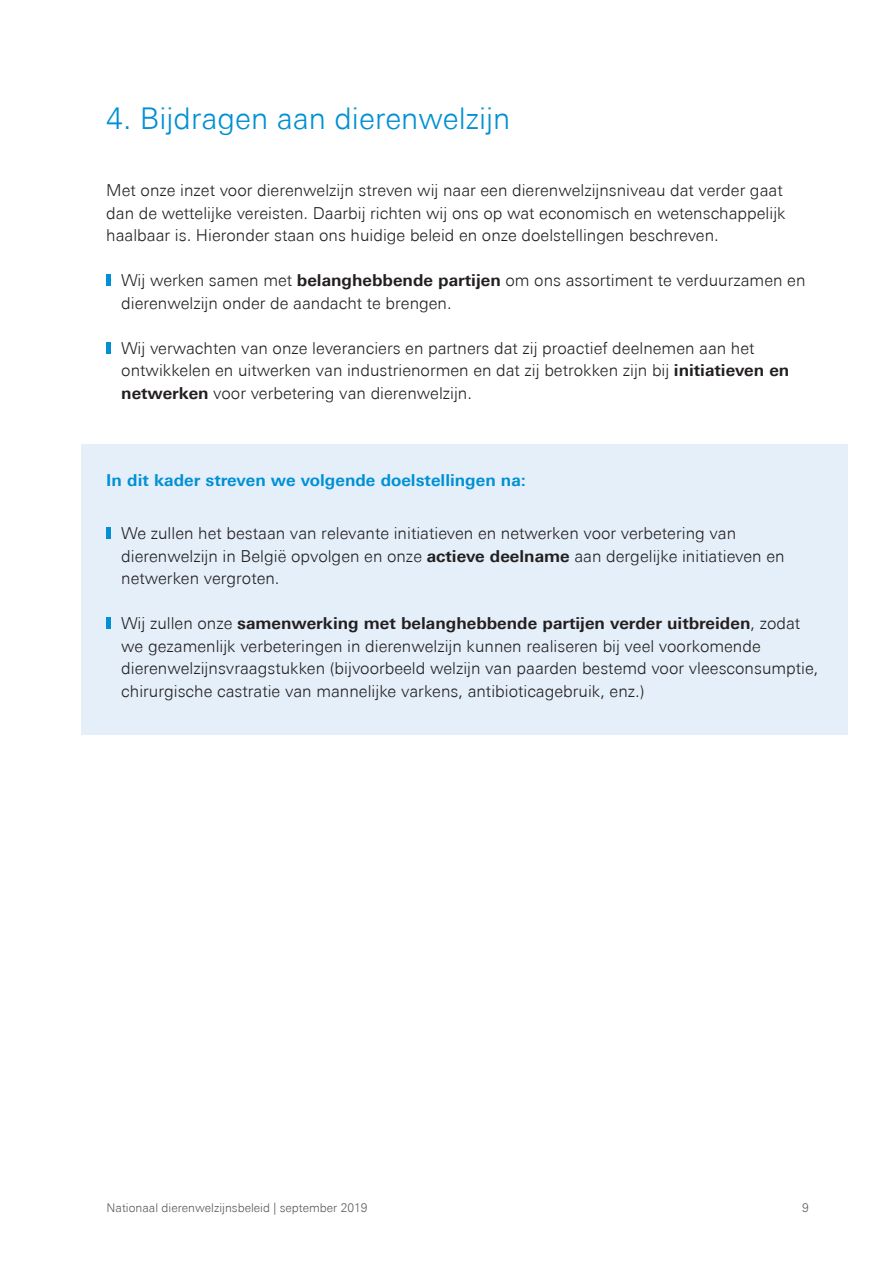
<style>
.page{position:relative;width:893px;height:1263px;background:#fff}
.page>*{position:absolute;margin:0;border:0;box-sizing:border-box;transform-origin:0 0}
.t1{font:300 30px "Univers Next Pro";color:#0090d3}
.t2{font:300 16.5px/22.5px "Univers Next Pro";color:#231f20}
.t3{font:700 16.5px "Univers Next Pro";color:#0090d3}
.t4{font:300 12px "Univers Next Pro";color:#57585a}
.s1{font-weight:700}
</style>
<div class="page">
<div style="left:106px;top:274px;width:5px;height:12px;background:#0090d3"></div>
<div style="left:106px;top:342px;width:5px;height:12px;background:#0090d3"></div>
<div style="left:82px;top:444px;width:766px;height:290px;background:#e4eff9"></div>
<div style="left:106px;top:527px;width:5px;height:12px;background:#0090d3"></div>
<div style="left:106px;top:617px;width:5px;height:12px;background:#0090d3"></div>
<p class="t1" style="left:106px;top:101px;width:406px">4. Bijdragen aan dierenwelzijn</p>
<p class="t2" style="left:106px;top:179px;width:681px">Met onze inzet voor dierenwelzijn streven wij naar een dierenwelzijnsniveau dat verder gaat dan de wettelijke vereisten. Daarbij richten wij ons op wat economisch en wetenschappelijk haalbaar is. Hieronder staan ons huidige beleid en onze doelstellingen beschreven.</p>
<p class="t2" style="left:121px;top:269px;width:686px">Wij werken samen met <span class="s1">belanghebbende partijen</span> om ons assortiment te verduurzamen en dierenwelzijn onder de aandacht te brengen.</p>
<p class="t2" style="left:121px;top:336px;width:670px">Wij verwachten van onze leveranciers en partners dat zij proactief deelnemen aan het ontwikkelen en uitwerken van industrienormen en dat zij betrokken zijn bij <span class="s1">initiatieven en netwerken</span> voor verbetering van dierenwelzijn.</p>
<p class="t3" style="left:106px;top:470px;width:421px">In dit kader streven we volgende doelstellingen na:</p>
<p class="t2" style="left:121px;top:522px;width:665px">We zullen het bestaan van relevante initiatieven en netwerken voor verbetering van dierenwelzijn in België opvolgen en onze <span class="s1">actieve deelname</span> aan dergelijke initiatieven en netwerken vergroten.</p>
<p class="t2" style="left:121px;top:612px;width:699px">Wij zullen onze <span class="s1">samenwerking met belanghebbende partijen verder uitbreiden</span>, zodat we gezamenlijk verbeteringen in dierenwelzijn kunnen realiseren bij veel voorkomende dierenwelzijnsvraagstukken (bijvoorbeeld welzijn van paarden bestemd voor vleesconsumptie, chirurgische castratie van mannelijke varkens, antibioticagebruik, enz.)</p>
<p class="t4" style="left:107px;top:1201px;width:263px">Nationaal dierenwelzijnsbeleid | september 2019</p>
<p class="t4" style="left:802px;top:1201px;width:8px">9</p>
</div>
